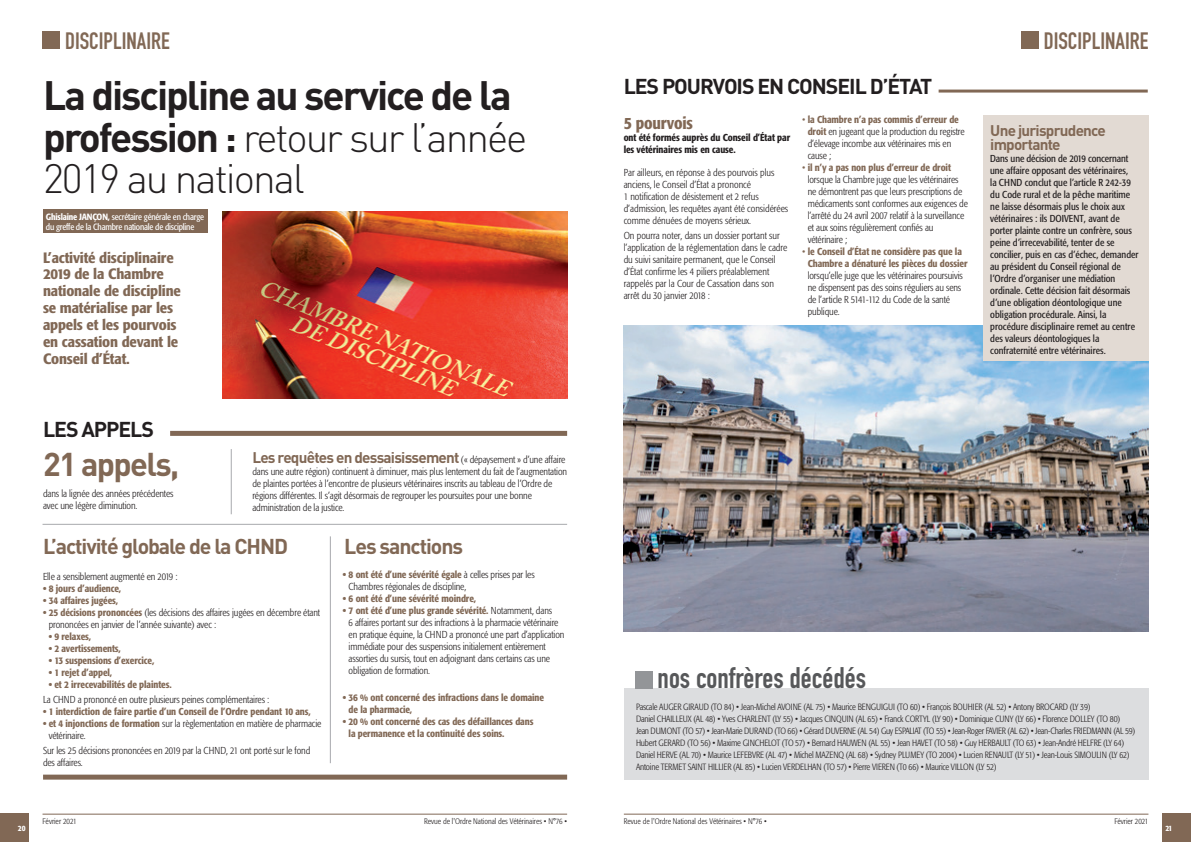
<style>
.page{position:relative;width:1191px;height:842px;background:#fff}
.page>*{position:absolute;margin:0;border:0;box-sizing:border-box;transform-origin:0 0}
.t1{font:700 40.6px/41.5px "DIN";letter-spacing:-.05em;color:#231f20}
.t2{font:700 32.6px "DIN";letter-spacing:-.05em;color:#816855}
.t3{font:700 29.4px "DIN Condensed";color:#57585a}
.t4{font:700 23.4px "DIN Condensed";color:#816855}
.t5{font:700 21.3px "DIN";letter-spacing:-.05em;color:#816855}
.t6{font:700 21.3px "DIN";letter-spacing:-.05em;color:#231f20}
.t7{font:500 condensed 17px "Formata";letter-spacing:-.01em;color:#816855}
.t8{font:700 15.3px/14.8px "DIN";letter-spacing:-.05em;color:#816855}
.t9{font:500 condensed 14.9px/16.9px "Formata";letter-spacing:-.01em;color:#816855;scale:1.08 1}
.t10{font:300 condensed 10px/12px "Formata";letter-spacing:-.01em;color:#231f20}
.t11{font:condensed 10px/12px "Formata";color:#231f20}
.t12{font:500 condensed 10px/12px "Formata";letter-spacing:-.01em;color:#816855}
.t13{font:500 condensed 10px/12px "Formata";letter-spacing:-.01em;color:#231f20}
.t14{font:300 condensed 9px/12px "Formata";letter-spacing:-.02em;color:#231f20}
.t15{font:condensed 9px/10px "Formata";letter-spacing:-.02em;color:#fff}
.t16{font:300 condensed 8px "Formata";color:#231f20}
.t17{font:500 condensed 8px "Formata";color:#fff}
.s1{font-weight:300}
.s2{font-weight:500}
.s3{font-family:"Formata";font-weight:300;font-stretch:condensed;font-size:10px;color:#231f20}
.s4{font-weight:500;color:#816855}
.s5{color:#816855}
</style>
<div class="page">
<hr style="left:624px;top:814px;width:524px;height:1px;background:#816855">
<div style="left:1162px;top:814px;width:29px;height:28px;background:#816855"></div>
<hr style="left:43px;top:814px;width:524px;height:1px;background:#816855">
<div style="left:0;top:814px;width:28px;height:28px;background:#816855"></div>
<div style="left:43px;top:32px;width:17px;height:17px;background:#816855"></div>
<div style="left:1021px;top:32px;width:17px;height:17px;background:#816855"></div>
<div style="left:43px;top:210px;width:165px;height:23px;background:#816855"></div>
<img style="left:222px;top:211px;width:345px;height:187px">
<div style="left:170px;top:431px;width:397px;height:5px;background:#816855"></div>
<div style="left:43px;top:775px;width:524px;height:5px;background:#816855"></div>
<hr style="left:330px;top:536px;width:1px;height:227px;background:#a8a9ad">
<hr style="left:231px;top:449px;width:1px;height:65px;background:#a8a9ad">
<hr style="left:43px;top:524px;width:524px;height:1px;background:#a8a9ad">
<div style="left:624px;top:688px;width:524px;height:91px;background:#dcdddf"></div>
<div style="left:635px;top:671px;width:17px;height:17px;background:#939598"></div>
<img style="left:624px;top:326px;width:524px;height:305px">
<div style="left:983px;top:115px;width:165px;height:246px;background:#e2dad3"></div>
<hr style="left:938px;top:90px;width:209px;height:3px;background:#816855">
<h3 class="t4" style="left:65px;top:25px;width:106px">DISCIPLINAIRE</h3>
<h3 class="t4" style="left:1043px;top:25px;width:106px">DISCIPLINAIRE</h3>
<p class="t1" style="left:43px;top:73px;width:486px">La discipline au service de la profession : <span class="s1">retour sur l’année<br>2019 au national</span></p>
<p class="t15" style="left:46px;top:212px;width:160px"><span class="s2">Ghislaine JANÇON,</span> secrétaire générale en charge du greffe de la Chambre nationale de discipline</p>
<p class="t9" style="left:43px;top:249px;width:129px">L’activité disciplinaire<br>2019 de la Chambre nationale de discipline se matérialise par les appels et les pourvois en cassation devant le<br>Conseil d’État.</p>
<p class="t6" style="left:43px;top:415px;width:112px">LES APPELS</p>
<p class="t2" style="left:43px;top:443px;width:138px">21 appels,</p>
<p class="t10" style="left:43px;top:488px;width:132px">dans la lignée des années précédentes avec une légère diminution.</p>
<p class="t8" style="left:252px;top:449px;width:314px">Les requêtes en dessaisissement <span class="s3">(« dépaysement » d’une affaire</span></p>
<p class="t10" style="left:252px;top:465px;width:316px">dans une autre région) continuent à diminuer, mais plus lentement du fait de l’augmentation de plaintes portées à l’encontre de plusieurs vétérinaires inscrits au tableau de l’Ordre de régions différentes. Il s’agit désormais de regrouper les poursuites pour une bonne administration de la justice.</p>
<p class="t5" style="left:43px;top:532px;width:246px">L’activité globale de la CHND</p>
<p class="t5" style="left:344px;top:532px;width:120px">Les sanctions</p>
<p class="t10" style="left:43px;top:571px;width:136px">Elle a sensiblement augmenté en 2019 :</p>
<p class="t12" style="left:43px;top:582px;width:80px">• 8 jours d’audience,</p>
<p class="t12" style="left:43px;top:594px;width:77px">• 34 affaires jugées,</p>
<p class="t10" style="left:49px;top:607px;width:273px;text-indent:-6px"><span class="s4">• 25 décisions prononcées</span> (les décisions des affaires jugées en décembre étant prononcées en janvier de l’année suivante) avec :</p>
<p class="t12" style="left:49px;top:630px;width:44px">• 9 relaxes,</p>
<p class="t12" style="left:49px;top:642px;width:74px">• 2 avertissements,</p>
<p class="t12" style="left:49px;top:654px;width:107px">• 13 suspensions d’exercice,</p>
<p class="t12" style="left:49px;top:666px;width:65px">• 1 rejet d’appel,</p>
<p class="t12" style="left:49px;top:678px;width:124px">• et 2 irrecevabilités de plaintes.</p>
<p class="t10" style="left:43px;top:693px;width:228px">La CHND a prononcé en outre plusieurs peines complémentaires :</p>
<p class="t12" style="left:43px;top:705px;width:269px">• 1 interdiction de faire partie d’un Conseil de l’Ordre pendant 10 ans,</p>
<p class="t10" style="left:49px;top:717px;width:274px;text-indent:-6px"><span class="s4">• et 4 injonctions de formation</span> sur la règlementation en matière de pharmacie vétérinaire.</p>
<p class="t10" style="left:43px;top:744px;width:269px">Sur les 25 décisions prononcées en 2019 par la CHND, 21 ont porté sur le fond des affaires.</p>
<p class="t10" style="left:348px;top:568px;width:187px;text-indent:-6px"><span class="s4">• 8 ont été d’une sévérité égale</span> à celles prises par les<br>Chambres régionales de discipline,</p>
<p class="t12" style="left:343px;top:592px;width:135px">• 6 ont été d’une sévérité moindre,</p>
<p class="t10" style="left:348px;top:604px;width:217px;text-indent:-6px"><span class="s4">• 7 ont été d’une plus grande sévérité.</span> Notamment, dans<br>6 affaires portant sur des infractions à la pharmacie vétérinaire en pratique équine, la CHND a prononcé une part d’application immédiate pour des suspensions initialement entièrement assorties du sursis, tout en adjoignant dans certains cas une obligation de formation.</p>
<p class="t12" style="left:348px;top:691px;width:197px;text-indent:-6px">• 36 % ont concerné des infractions dans le domaine de la pharmacie,</p>
<p class="t12" style="left:348px;top:715px;width:186px;text-indent:-6px">• 20 % ont concerné des cas des défaillances dans la permanence et la continuité des soins.</p>
<p class="t6" style="left:623px;top:73px;width:310px">LES POURVOIS EN CONSEIL D’ÉTAT</p>
<p class="t7" style="left:623px;top:112px;width:71px">5 pourvois</p>
<p class="t13" style="left:623px;top:131px;width:168px">ont été formés auprès du Conseil d’État par les vétérinaires mis en cause.</p>
<p class="t10" style="left:623px;top:167px;width:166px">Par ailleurs, en réponse à des pourvois plus anciens, le Conseil d’État a prononcé<br>1 notification de désistement et 2 refus d’admission, les requêtes ayant été considérées comme dénuées de moyens sérieux.</p>
<p class="t10" style="left:623px;top:229px;width:165px">On pourra noter, dans un dossier portant sur l’application de la réglementation dans le cadre du suivi sanitaire permanent, que le Conseil d’État confirme les 4 piliers préalablement rappelés par la Cour de Cassation dans son arrêt du 30 janvier 2018 :</p>
<p class="t10" style="left:807px;top:114px;width:158px;text-indent:-5px"><span class="s5">•</span> <span class="s4">la Chambre n’a pas commis d’erreur de droit</span> en jugeant que la production du registre d’élevage incombe aux vétérinaires mis en cause ;</p>
<p class="t10" style="left:807px;top:162px;width:162px;text-indent:-5px"><span class="s5">•</span> <span class="s4">il n’y a pas non plus d’erreur de droit </span>lorsque la Chambre juge que les vétérinaires ne démontrent pas que leurs prescriptions de médicaments sont conformes aux exigences de l’arrêté du 24 avril 2007 relatif à la surveillance et aux soins régulièrement confiés au vétérinaire ;</p>
<p class="t10" style="left:807px;top:246px;width:161px;text-indent:-5px"><span class="s5">•</span> <span class="s4">le Conseil d’État ne considère pas que la Chambre a dénaturé les pièces du dossier </span>lorsqu’elle juge que les vétérinaires poursuivis ne dispensent pas des soins réguliers au sens de l’article R 5141-112 du Code de la santé publique.</p>
<p class="t8" style="left:990px;top:122px;width:117px">Une jurisprudence importante</p>
<p class="t11" style="left:990px;top:153px;width:150px">Dans une décision de 2019 concernant une affaire opposant des vétérinaires,<br>la CHND conclut que l’article R 242-39 du Code rural et de la pêche maritime ne laisse désormais plus le choix aux vétérinaires : ils DOIVENT, avant de porter plainte contre un confrère, sous peine d’irrecevabilité, tenter de se concilier, puis en cas d’échec, demander au président du Conseil régional de l’Ordre d’organiser une médiation ordinale. Cette décision fait désormais d’une obligation déontologique une obligation procédurale. Ainsi, la procédure disciplinaire remet au centre des valeurs déontologiques la confraternité entre vétérinaires.</p>
<p class="t3" style="left:657px;top:658px;width:210px">nos confrères décédés</p>
<p class="t14" style="left:636px;top:701px;width:501px">Pascale AUGER GIRAUD (TO 84) • Jean-Michel AVOINE (AL 75) • Maurice BENGUIGUI (TO 60) • François BOUHIER (AL 52) • Antony BROCARD (LY 39)<br>Daniel CHAILLEUX (AL 48) • Yves CHARLENT (LY 55) • Jacques CINQUIN (AL 65) • Franck CORTYL (LY 90) • Dominique CUNY (LY 66) • Florence DOLLEY (TO 80)<br>Jean DUMONT (TO 57) • Jean-Marie DURAND (TO 66) • Gérard DUVERNE (AL 54) Guy ESPALIAT (TO 55) • Jean-Roger FAVIER (AL 62) • Jean-Charles FRIEDMANN (AL 59)<br>Hubert GERARD (TO 56) • Maxime GINCHELOT (TO 57) • Bernard HAUWEN (AL 55) • Jean HAVET (TO 58) • Guy HERBAULT (TO 63) • Jean-André HELFRE (LY 64)<br>Daniel HERVE (AL 70) • Maurice LEFEBVRE (AL 47) • Michel MAZENQ (AL 68) • Sydney PLUMEY (TO 2004) • Lucien RENAULT (LY 51) • Jean-Louis SIMOULIN (LY 62)<br>Antoine TERMET SAINT HILLIER (AL 85) • Lucien VERDELHAN (TO 57) • Pierre VIEREN (T0 66) • Maurice VILLON (LY 52)</p>
<p class="t16" style="left:43px;top:817px;width:35px">Février 2021</p>
<p class="t16" style="left:424px;top:817px;width:145px">Revue de l'Ordre National des Vétérinaires • N°76 •</p>
<p class="t16" style="left:624px;top:817px;width:145px">Revue de l'Ordre National des Vétérinaires • N°76 •</p>
<p class="t16" style="left:1114px;top:817px;width:35px">Février 2021</p>
<p class="t17" style="left:18px;top:823px;width:9px">20</p>
<p class="t17" style="left:1165px;top:823px;width:9px">21</p>
</div>
